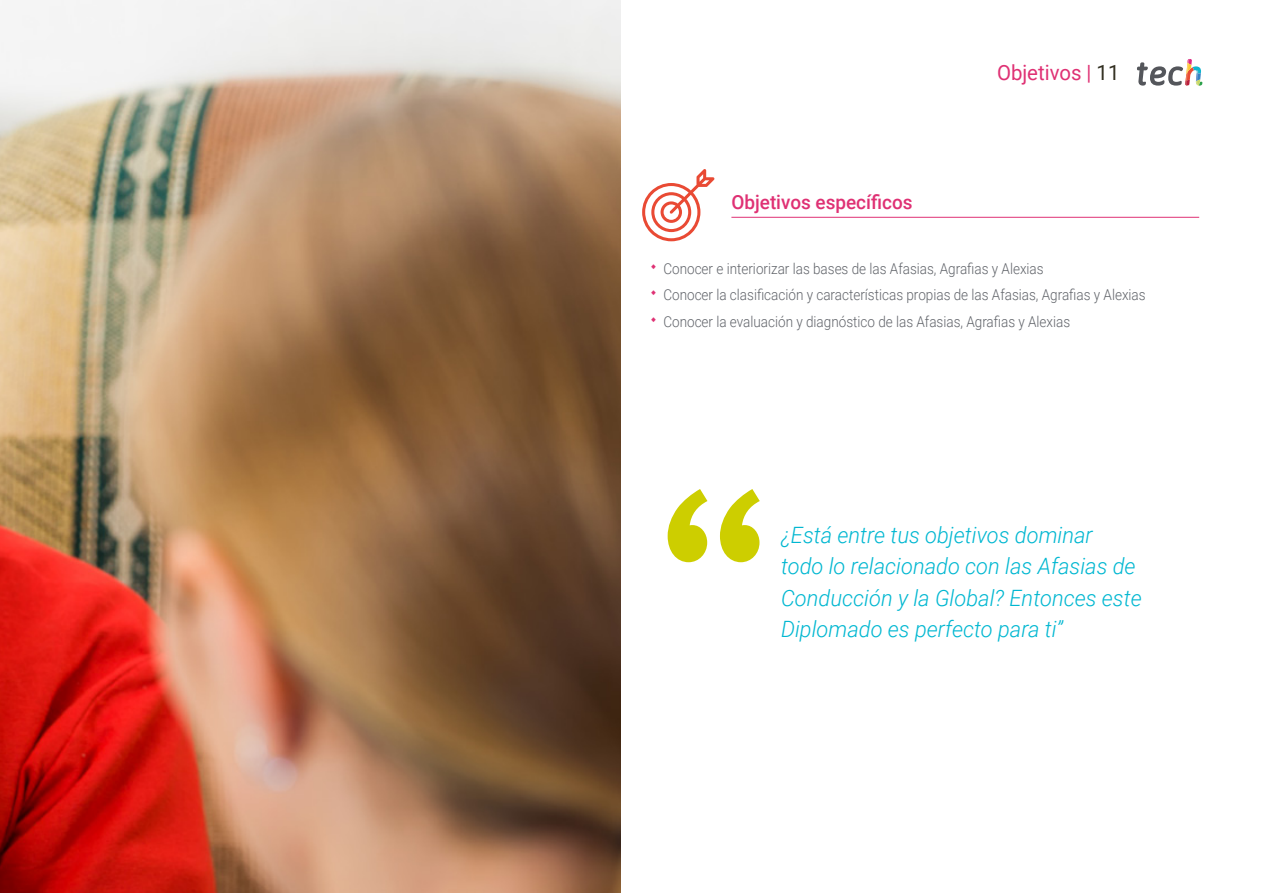
<style>
.page{position:relative;width:1263px;height:893px;background:#fff}
.page>*{position:absolute;margin:0;border:0;box-sizing:border-box;transform-origin:0 0}
.t1{font:italic 300 22.5px/31.5px "Roboto";color:#00b7d1}
.t2{font:21px "Roboto";color:#df3174}
.t3{font:500 19.5px "Roboto";color:#df3174}
.t4{font:300 15px/26.7px "Roboto";color:#61646a;scale:.9 1}
.s1{color:#312e20}
</style>
<div class="page">
<img style="left:0;top:0;width:621px;height:893px">
<svg style="left:668px;top:489px;width:92px;height:73px"></svg>
<hr style="left:731px;top:217px;width:468px;height:1px;background:#df3174">
<svg style="left:642px;top:169px;width:72px;height:72px"></svg>
<svg style="left:1137px;top:59px;width:65px;height:27px"></svg>
<h3 class="t3" style="left:731px;top:188px;width:183px">Objetivos específicos</h3>
<h2 class="t2" style="left:997px;top:57px;width:124px">Objetivos | <span class="s1">11</span></h2>
<p class="t4" style="left:663px;top:254px;width:537px">Conocer e interiorizar las bases de las Afasias, Agrafias y Alexias<br>Conocer la clasificación y características propias de las Afasias, Agrafias y Alexias<br>Conocer la evaluación y diagnóstico de las Afasias, Agrafias y Alexias</p>
<h1 class="t1" style="left:781px;top:518px;width:362px">¿Está entre tus objetivos dominar<br>todo lo relacionado con las Afasias de Conducción y la Global? Entonces este Diplomado es perfecto para ti”</h1>
</div>
